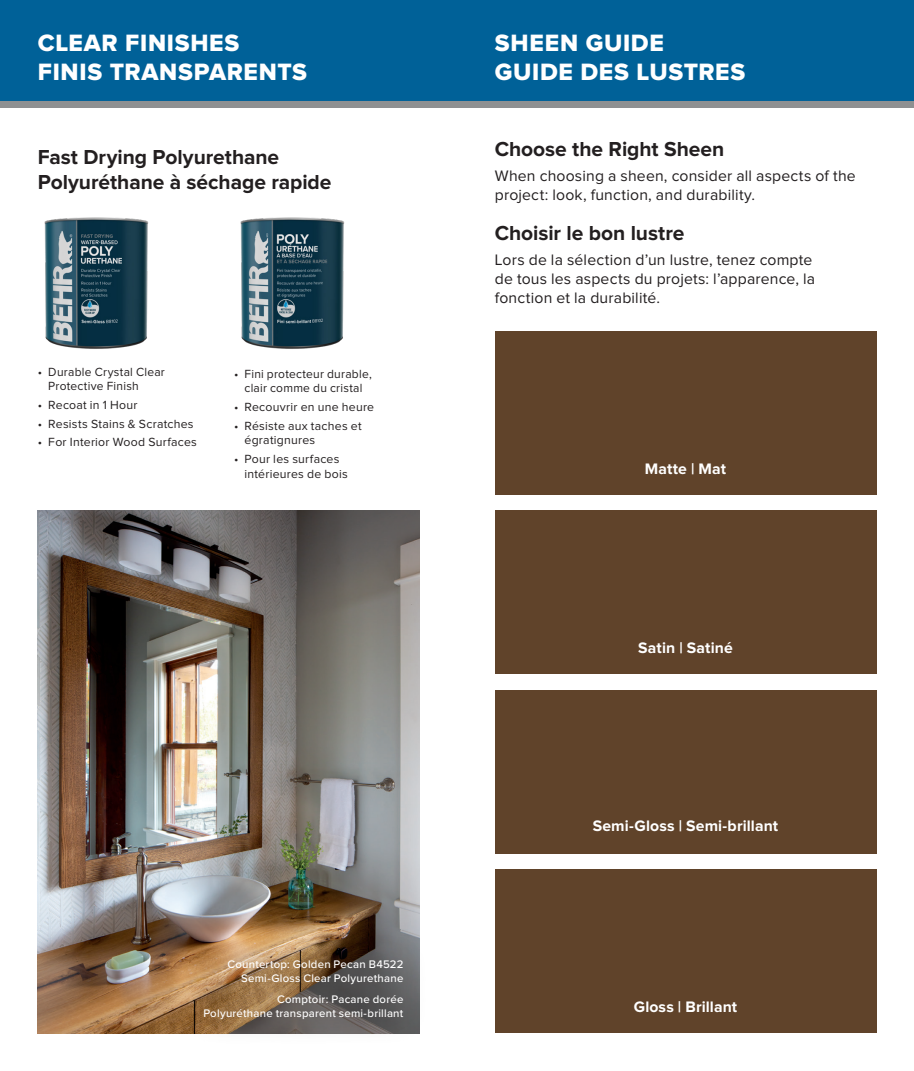
<style>
.page{position:relative;width:914px;height:1071px;background:#fff}
.page>*{position:absolute;margin:0;border:0;box-sizing:border-box;transform-origin:0 0}
.t1{font:24.5px "Proxima Nova Extrabld";letter-spacing:.03em;color:#fff}
.t2{font:700 21px "Proxima Nova";letter-spacing:-.005em;color:#231f20}
.t3{font:15.75px/18.9px "Proxima Nova";letter-spacing:.01em;color:#231f20}
.t4{font:700 15.75px "Proxima Nova";letter-spacing:.01em;color:#fff}
.Bulleted_Text{font:12.25px/14.7px "Proxima Nova";letter-spacing:.02em;color:#231f20}
.t5{font:500 11.38px "Proxima Nova";letter-spacing:.02em;color:#fff}
</style>
<div class="page">
<img style="left:38px;top:510px;width:381px;height:523px">
<div style="left:0;top:0;width:914px;height:105px;background:#006198"></div>
<div style="left:0;top:102px;width:914px;height:6px;background:#8e9091"></div>
<div style="left:178px;top:932px;width:251px;height:114px;background:#231f20;opacity:.75"></div>
<img style="left:44px;top:217px;width:105px;height:132px">
<img style="left:240px;top:217px;width:105px;height:132px">
<div style="left:495px;top:510px;width:381px;height:164px;background:#60432a"></div>
<div style="left:495px;top:331px;width:381px;height:164px;background:#60432a"></div>
<div style="left:495px;top:690px;width:381px;height:164px;background:#60432a"></div>
<div style="left:495px;top:869px;width:381px;height:164px;background:#60432a"></div>
<p class="t1" style="left:38px;top:31px;width:203px">CLEAR FINISHES</p>
<p class="t1" style="left:38px;top:61px;width:271px">FINIS TRANSPARENTS</p>
<p class="t2" style="left:38px;top:147px;width:243px">Fast Drying Polyurethane</p>
<p class="t2" style="left:38px;top:173px;width:295px">Polyuréthane à séchage rapide</p>
<p class="Bulleted_Text" style="left:48px;top:365px;width:118px;text-indent:-10px">• Durable Crystal Clear<br>Protective Finish</p>
<p class="Bulleted_Text" style="left:38px;top:398px;width:101px">• Recoat in 1 Hour</p>
<p class="Bulleted_Text" style="left:38px;top:417px;width:157px">• Resists Stains &amp; Scratches</p>
<p class="Bulleted_Text" style="left:38px;top:435px;width:161px">• For Interior Wood Surfaces</p>
<p class="Bulleted_Text" style="left:234px;top:367px;width:139px;text-align:center">• Fini protecteur durable, clair comme du cristal</p>
<p class="Bulleted_Text" style="left:234px;top:400px;width:142px">• Recouvrir en une heure</p>
<p class="Bulleted_Text" style="left:244px;top:419px;width:119px;text-indent:-10px">• Résiste aux taches et égratignures</p>
<p class="Bulleted_Text" style="left:244px;top:452px;width:105px;text-indent:-10px">• Pour les surfaces intérieures de bois</p>
<p class="t5" style="left:227px;top:956px;width:177px">Countertop: Golden Pecan B4522</p>
<p class="t5" style="left:241px;top:970px;width:164px">Semi-Gloss Clear Polyurethane</p>
<p class="t5" style="left:277px;top:991px;width:128px">Comptoir: Pacane dorée</p>
<p class="t5" style="left:203px;top:1005px;width:201px">Polyuréthane transparent semi-brillant</p>
<p class="t1" style="left:495px;top:31px;width:170px">SHEEN GUIDE</p>
<p class="t1" style="left:495px;top:61px;width:252px">GUIDE DES LUSTRES</p>
<p class="t2" style="left:495px;top:139px;width:231px">Choose the Right Sheen</p>
<p class="t3" style="left:495px;top:167px;width:362px">When choosing a sheen, consider all aspects of the project: look, function, and durability.</p>
<p class="t2" style="left:495px;top:223px;width:191px">Choisir le bon lustre</p>
<p class="t3" style="left:495px;top:251px;width:322px">Lors de la sélection d’un lustre, tenez compte de tous les aspects du projets: l’apparence, la fonction et la durabilité.</p>
<p class="t4" style="left:644px;top:461px;width:83px">Matte | Mat</p>
<p class="t4" style="left:638px;top:641px;width:96px">Satin | Satiné</p>
<p class="t4" style="left:592px;top:819px;width:187px">Semi-Gloss | Semi-brillant</p>
<p class="t4" style="left:633px;top:1000px;width:105px">Gloss | Brillant</p>
</div>
